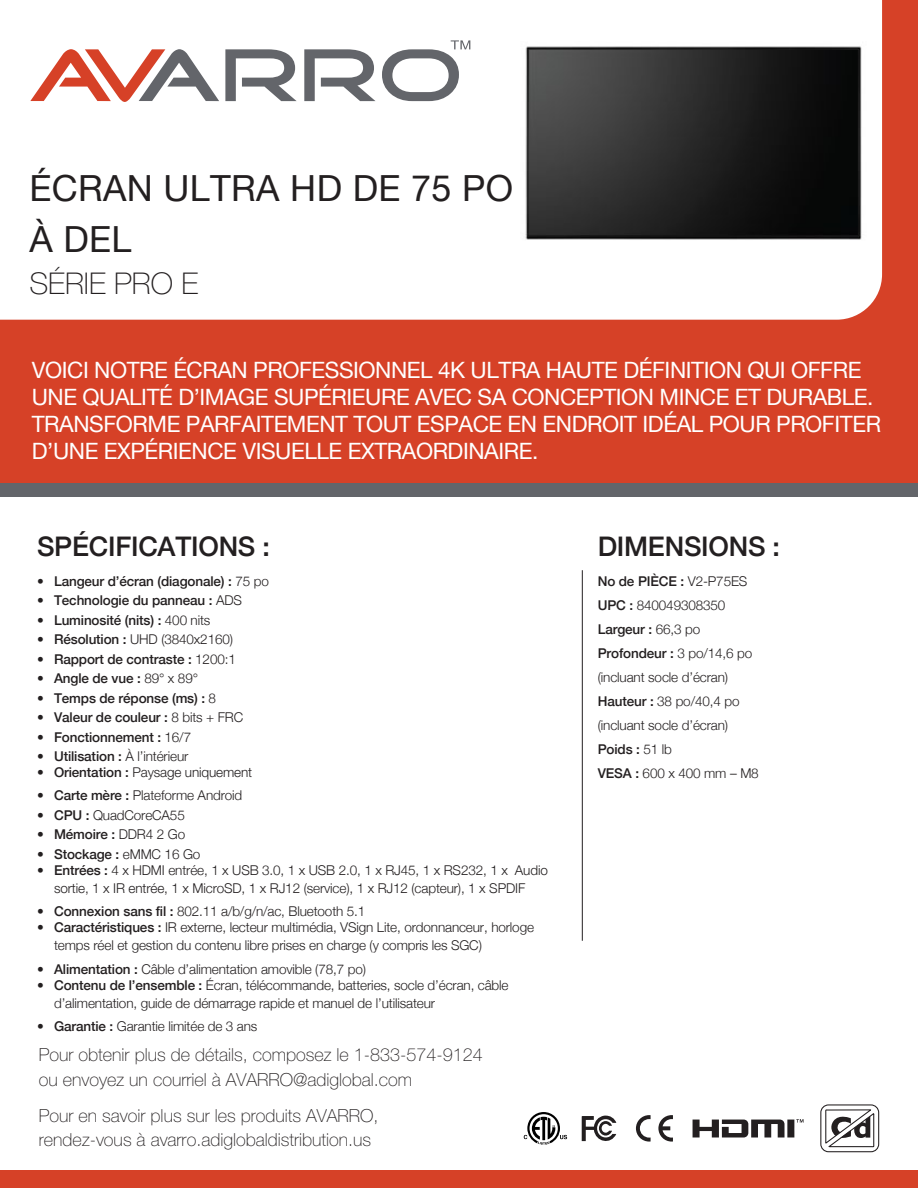
<style>
.page{position:relative;width:918px;height:1188px;background:#fff}
.page>*{position:absolute;margin:0;border:0;box-sizing:border-box;transform-origin:0 0}
.t1{font:36px/51.4px "Helvetica Neue";letter-spacing:.01em;color:#231f20}
.t2{font:100 30px "Helvetica Neue LT Std";color:#231f20}
.t3{font:500 27px "Helvetica Neue";letter-spacing:-.01em;color:#231f20}
.t4{font:22.5px/27px "Helvetica Neue";letter-spacing:-.02em;color:#fff}
.t5{font:100 18px/25.3px "Helvetica Neue LT Std";color:#231f20}
.t6{font:300 13.5px/24px "Helvetica Neue";letter-spacing:-.01em;color:#231f20}
.t7{font:500 13.5px "Helvetica Neue";letter-spacing:-.01em;color:#231f20}
.t8{font:300 13.5px "Helvetica Neue LT Std";letter-spacing:-.01em;color:#231f20}
.s1{font-weight:500}
.s2{font-weight:300}
.s3{font-family:"Helvetica Neue";font-weight:500}
.s4{font-family:"Helvetica Neue LT Std"}
</style>
<div class="page">
<div style="left:0;top:0;width:918px;height:483px;background:#d64127"></div>
<hr style="left:582px;top:570px;width:1px;height:371px;background:#231f20">
<div style="left:0;top:1170px;width:918px;height:18px;background:#d64127"></div>
<div style="left:0;top:483px;width:918px;height:14px;background:#63656a"></div>
<div style="left:0;top:0;width:882px;height:320px;background:#fff"></div>
<img style="left:512px;top:9px;width:367px;height:279px">
<svg style="left:30px;top:49px;width:189px;height:53px"></svg>
<svg style="left:225px;top:49px;width:72px;height:52px;background:#b1b2b5"></svg>
<svg style="left:304px;top:49px;width:72px;height:52px;background:#b1b2b5"></svg>
<svg style="left:382px;top:40px;width:88px;height:61px;background:#cacbcd"></svg>
<svg style="left:658px;top:1115px;width:15px;height:27px"></svg>
<svg style="left:636px;top:1115px;width:15px;height:27px"></svg>
<svg style="left:693px;top:1119px;width:111px;height:19px"></svg>
<div style="left:820px;top:1104px;width:59px;height:48px;border:1px solid #231f20;border-radius:8px"></div>
<svg style="left:825px;top:1109px;width:50px;height:39px"></svg>
<svg style="left:582px;top:1115px;width:34px;height:27px"></svg>
<svg style="left:524px;top:1112px;width:43px;height:33px"></svg>
<h1 class="t1" style="left:29px;top:164px;width:485px">ÉCRAN ULTRA HD DE 75 PO<br>À DEL</h1>
<h2 class="t2" style="left:29px;top:267px;width:170px">SÉRIE PRO E</h2>
<p class="t4" style="left:32px;top:358px;width:851px">VOICI NOTRE ÉCRAN PROFESSIONNEL 4K ULTRA HAUTE DÉFINITION QUI OFFRE UNE QUALITÉ D’IMAGE SUPÉRIEURE AVEC SA CONCEPTION MINCE ET DURABLE.<br>TRANSFORME PARFAITEMENT TOUT ESPACE EN ENDROIT IDÉAL POUR PROFITER D’UNE EXPÉRIENCE VISUELLE EXTRAORDINAIRE.</p>
<h3 class="t3" style="left:37px;top:524px;width:234px">SPÉCIFICATIONS :</h3>
<h3 class="t3" style="left:598px;top:524px;width:184px">DIMENSIONS :</h3>
<p class="t6" style="left:598px;top:568px;width:163px"><span class="s1">No de PIÈCE :</span> V2-P75ES<br><span class="s1">UPC :</span> 840049308350<br><span class="s1">Largeur :</span> 66,3 po<br><span class="s1">Profondeur :</span> 3 po/14,6 po (incluant socle d’écran)<br><span class="s1">Hauteur :</span> 38 po/40,4 po (incluant socle d’écran)<br><span class="s1">Poids :</span> 51 lb<br><span class="s1">VESA :</span> 600 x 400 mm – M8</p>
<p class="t7" style="left:37px;top:570px;width:233px">• Langeur d’écran (diagonale) : <span class="s2">75 po</span></p>
<p class="t7" style="left:37px;top:590px;width:206px">• Technologie du panneau : <span class="s2">ADS</span></p>
<p class="t7" style="left:37px;top:609px;width:175px">• Luminosité (nits) : <span class="s2">400 nits</span></p>
<p class="t6" style="left:37px;top:627px;width:197px"><span class="s1">• Résolution :</span> UHD (3840x2160)</p>
<p class="t7" style="left:37px;top:648px;width:200px">• Rapport de contraste : <span class="s2">1200:1</span></p>
<p class="t7" style="left:37px;top:668px;width:163px">• Angle de vue : <span class="s2">89° x 89°</span></p>
<p class="t7" style="left:37px;top:687px;width:181px">• Temps de réponse (ms) : <span class="s2">8</span></p>
<p class="t7" style="left:37px;top:707px;width:208px">• Valeur de couleur : <span class="s2">8 bits + FRC</span></p>
<p class="t7" style="left:37px;top:726px;width:156px">• Fonctionnement : <span class="s2">16/7</span></p>
<p class="t7" style="left:37px;top:746px;width:153px">• Utilisation : <span class="s2">À l’intérieur</span></p>
<p class="t8" style="left:37px;top:764px;width:217px"><span class="s3">•</span> <span class="s1">Orientation :</span> Paysage uniquement</p>
<p class="t6" style="left:37px;top:783px;width:207px"><span class="s1">• Carte mère :</span> Plateforme Android</p>
<p class="t6" style="left:37px;top:802px;width:149px"><span class="s1">• CPU :</span> QuadCoreCA55</p>
<p class="t7" style="left:37px;top:824px;width:150px">• Mémoire : <span class="s2">DDR4 2 Go</span></p>
<p class="t7" style="left:37px;top:843px;width:165px">• Stockage : <span class="s2">eMMC 16 Go</span></p>
<p class="t6" style="left:37px;top:861px;width:512px;line-height:17.5px;text-align:center"><span class="s1">• Entrées :</span> 4 x HDMI entrée, 1 x USB 3.0, 1 x USB 2.0, 1 x RJ45, 1 x RS232, 1 x <span class="s4">Audio sortie,</span> 1 x IR <span class="s4">entrée</span>, 1 x MicroSD, 1 x RJ12 (service), 1 x RJ12 (capteur), 1 x SPDIF</p>
<p class="t6" style="left:37px;top:898px;width:330px"><span class="s1">• Connexion sans fil :</span> 802.11 a/b/g/n/ac, Bluetooth 5.1</p>
<p class="t6" style="left:54px;top:917px;width:481px;line-height:17.9px;text-indent:-17px"><span class="s1">• Caractéristiques :</span> IR externe, lecteur multimédia, VSign Lite, ordonnanceur, horloge temps réel et gestion du contenu libre prises en charge (y compris les SGC)</p>
<p class="t6" style="left:37px;top:956px;width:330px"><span class="s1">• Alimentation :</span> Câble d’alimentation amovible (78,7 po)</p>
<p class="t6" style="left:54px;top:975px;width:456px;line-height:17.9px;text-indent:-17px"><span class="s1">• Contenu de l’ensemble :</span> Écran, télécommande, batteries, socle d’écran, câble d’alimentation, guide de démarrage rapide et manuel de l’utilisateur</p>
<p class="t6" style="left:37px;top:1013px;width:222px"><span class="s1">• Garantie :</span> Garantie limitée de 3 ans</p>
<h3 class="t5" style="left:39px;top:1041px;width:445px">Pour obtenir plus de détails, composez le 1-833-574-9124 ou envoyez un courriel à AVARRO@adiglobal.com</h3>
<h3 class="t5" style="left:39px;top:1103px;width:341px;line-height:24px">Pour en savoir plus sur les produits AVARRO, rendez-vous à avarro.adiglobaldistribution.us</h3>
</div>
